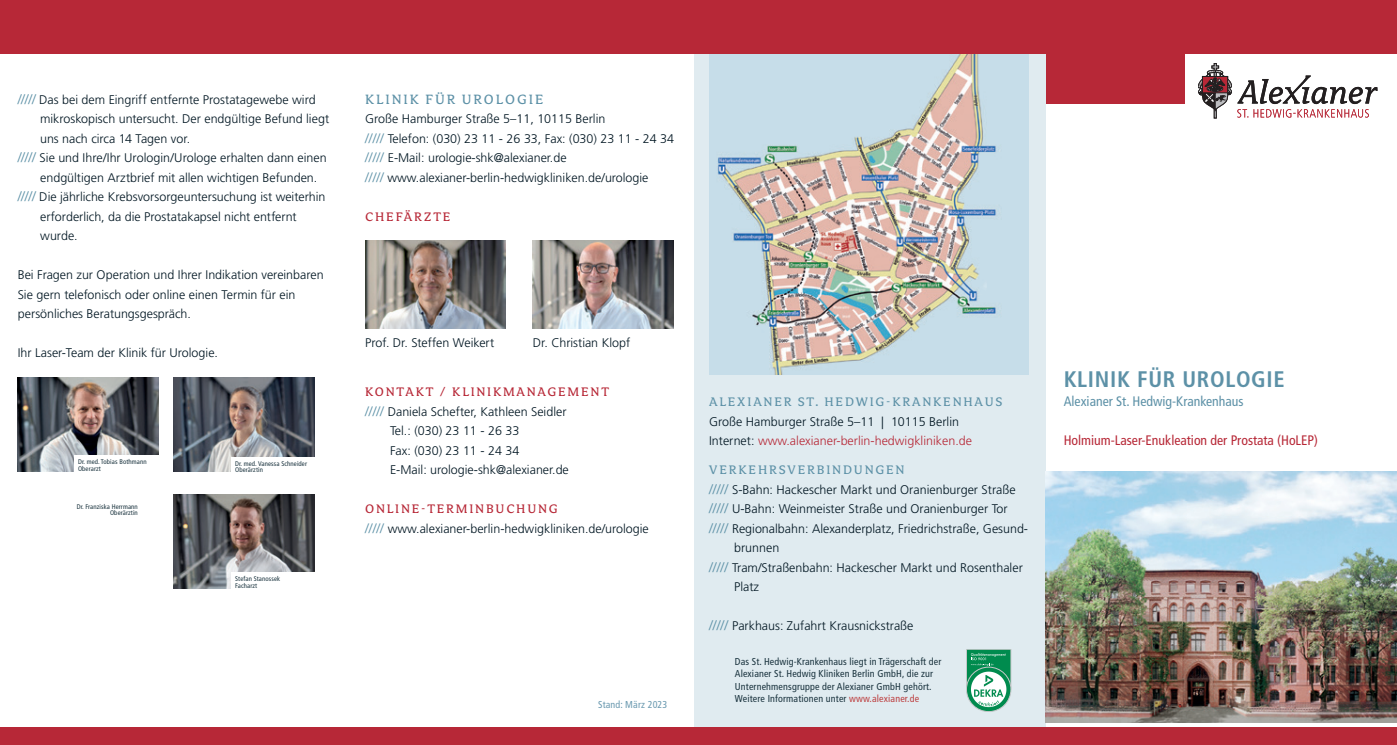
<style>
.page{position:relative;width:1397px;height:745px;background:#fff}
.page>*{position:absolute;margin:0;border:0;box-sizing:border-box;transform-origin:0 0}
.t1{font:700 condensed 22.5px "Frutiger LT Std";letter-spacing:.03em;color:#5d91a7}
.t2{font:15px "Avance OT";letter-spacing:.13em;color:#5d91a7}
.t3{font:13.75px "Avance OT";letter-spacing:.13em;color:#b72837}
.t4{font:13.75px "Avance OT";letter-spacing:.13em;color:#5d91a7}
.t5{font:condensed 13.75px "Frutiger LT Std";color:#b72837}
.t6{font:condensed 13.75px "Frutiger LT Std";color:#5d91a7}
.t7{font:300 12.5px/19.5px "Frutiger LT Std";color:#011622}
.t8{font:condensed 10px/12.5px "Frutiger LT Std";letter-spacing:.015em;color:#1b343f}
.t9{font:condensed 10px "Frutiger LT Std";letter-spacing:.015em;color:#6b9ab0}
.t10{font:condensed 6.75px/6.8px "Frutiger LT Std";letter-spacing:.015em;color:#1b343f}
.s1{font-size:13.75px;color:#5d91a7}
.s2{font-size:13.5px;color:#5d91a7}
.s3{color:#b72837}
.s4{color:#bd4041}
</style>
<div class="page">
<div style="left:1045px;top:0;width:139px;height:104px;background:#b72837"></div>
<div style="left:694px;top:1px;width:351px;height:743px;background:#e0ebf0"></div>
<img style="left:709px;top:55px;width:319px;height:319px">
<svg style="left:966px;top:666px;width:44px;height:45px"></svg>
<svg style="left:966px;top:649px;width:45px;height:57px"></svg>
<div style="left:0;top:0;width:1396px;height:53px;background:#b72837"></div>
<div style="left:0;top:726px;width:1396px;height:18px;background:#b72837"></div>
<svg style="left:1237px;top:75px;width:140px;height:42px"></svg>
<svg style="left:1198px;top:63px;width:33px;height:55px"></svg>
<img style="left:18px;top:377px;width:140px;height:94px">
<img style="left:174px;top:494px;width:140px;height:94px">
<div style="left:231px;top:571px;width:86px;height:20px;background:#fff"></div>
<img style="left:174px;top:377px;width:140px;height:94px">
<div style="left:232px;top:456px;width:84px;height:16px;background:#fff"></div>
<div style="left:75px;top:454px;width:84px;height:18px;background:#fff"></div>
<img style="left:1045px;top:471px;width:351px;height:251px">
<img style="left:365px;top:240px;width:141px;height:88px">
<img style="left:533px;top:240px;width:140px;height:88px">
<p class="t7" style="left:18px;top:90px;width:299px"><span class="s1">/////</span> Das bei dem Eingriff entfernte Prostatagewebe wird</p>
<p class="t7" style="left:40px;top:109px;width:290px">mikroskopisch untersucht. Der endgültige Befund liegt</p>
<p class="t7" style="left:40px;top:129px;width:151px">uns nach circa 14 Tagen vor.</p>
<p class="t7" style="left:18px;top:148px;width:310px"><span class="s1">/////</span> Sie und Ihre/Ihr Urologin/Urologe erhalten dann einen</p>
<p class="t7" style="left:40px;top:168px;width:278px">endgültigen Arztbrief mit allen wichtigen Befunden.</p>
<p class="t7" style="left:18px;top:187px;width:309px"><span class="s1">/////</span> Die jährliche Krebsvorsorgeuntersuchung ist weiterhin</p>
<p class="t7" style="left:40px;top:207px;width:258px">erforderlich, da die Prostatakapsel nicht entfernt</p>
<p class="t7" style="left:40px;top:226px;width:39px">wurde.</p>
<p class="t7" style="left:18px;top:265px;width:307px">Bei Fragen zur Operation und Ihrer Indikation vereinbaren<br>Sie gern telefonisch oder online einen Termin für ein persönliches Beratungsgespräch.</p>
<p class="t7" style="left:18px;top:343px;width:201px">Ihr Laser-Team der Klinik für Urologie.</p>
<p class="t10" style="left:78px;top:458px;width:70px">Dr. med. Tobias Bothmann<br>Oberarzt</p>
<p class="t10" style="left:77px;top:502px;width:63px;text-align:right">Dr. Franziska Herrmann<br>Oberärztin</p>
<p class="t10" style="left:235px;top:459px;width:73px">Dr. med. Vanessa Schneider<br>Oberärztin</p>
<p class="t10" style="left:235px;top:575px;width:47px">Stefan Stanossek<br>Facharzt</p>
<p class="t2" style="left:365px;top:91px;width:179px">KLINIK FÜR UROLOGIE</p>
<p class="t7" style="left:365px;top:109px;width:310px">Große Hamburger Straße 5–11, 10115 Berlin<br><span class="s2">/////</span> Telefon: (030) 23 11 - 26 33, Fax: (030) 23 11 - 24 34 <span class="s2">/////</span> E-Mail: urologie-shk@alexianer.de<br><span class="s2">/////</span> www.alexianer-berlin-hedwigkliniken.de/urologie</p>
<p class="t3" style="left:365px;top:209px;width:87px">CHEFÄRZTE</p>
<p class="t7" style="left:365px;top:333px;width:130px">Prof. Dr. Steffen Weikert</p>
<p class="t7" style="left:533px;top:333px;width:99px">Dr. Christian Klopf</p>
<p class="t3" style="left:365px;top:385px;width:245px">KONTAKT / KLINIKMANAGEMENT</p>
<p class="t7" style="left:390px;top:401px;width:180px;text-indent:-25px"><span class="s2">/////</span> Daniela Schefter, Kathleen Seidler<br>Tel.: (030) 23 11 - 26 33<br>Fax: (030) 23 11 - 24 34<br>E-Mail: urologie-shk@alexianer.de</p>
<p class="t3" style="left:365px;top:501px;width:194px">ONLINE-TERMINBUCHUNG</p>
<p class="t7" style="left:365px;top:518px;width:285px"><span class="s2">/////</span> www.alexianer-berlin-hedwigkliniken.de/urologie</p>
<p class="t9" style="left:598px;top:698px;width:71px">Stand: März 2023</p>
<p class="t4" style="left:709px;top:394px;width:294px">ALEXIANER ST. HEDWIG-KRANKENHAUS</p>
<p class="t7" style="left:709px;top:411px;width:264px">Große Hamburger Straße 5–11 | 10115 Berlin<br>Internet: <span class="s3">www.alexianer-berlin-hedwigkliniken.de</span></p>
<p class="t4" style="left:709px;top:463px;width:197px">VERKEHRSVERBINDUNGEN</p>
<p class="t7" style="left:709px;top:479px;width:308px"><span class="s1">/////</span> S-Bahn: Hackescher Markt und Oranienburger Straße</p>
<p class="t7" style="left:709px;top:499px;width:300px"><span class="s1">/////</span> U-Bahn: Weinmeister Straße und Oranienburger Tor</p>
<p class="t7" style="left:709px;top:518px;width:320px"><span class="s1">/////</span> Regionalbahn: Alexanderplatz, Friedrichstraße, Gesund-</p>
<p class="t7" style="left:734px;top:538px;width:47px">brunnen</p>
<p class="t7" style="left:709px;top:557px;width:315px"><span class="s1">/////</span> Tram/Straßenbahn: Hackescher Markt und Rosenthaler</p>
<p class="t7" style="left:734px;top:577px;width:26px">Platz</p>
<p class="t7" style="left:709px;top:616px;width:206px"><span class="s1">/////</span> Parkhaus: Zufahrt Krausnickstraße</p>
<p class="t8" style="left:734px;top:654px;width:208px">Das St. Hedwig-Krankenhaus liegt in Trägerschaft der Alexianer St. Hedwig Kliniken Berlin GmbH, die zur Unternehmensgruppe der Alexianer GmbH gehört.<br>Weitere Informationen unter <span class="s4">www.alexianer.de</span></p>
<h1 class="t1" style="left:1063px;top:365px;width:222px">KLINIK FÜR UROLOGIE</h1>
<p class="t6" style="left:1063px;top:393px;width:181px">Alexianer St. Hedwig-Krankenhaus</p>
<p class="t5" style="left:1063px;top:432px;width:256px">Holmium-Laser-Enukleation der Prostata (HoLEP)</p>
</div>
